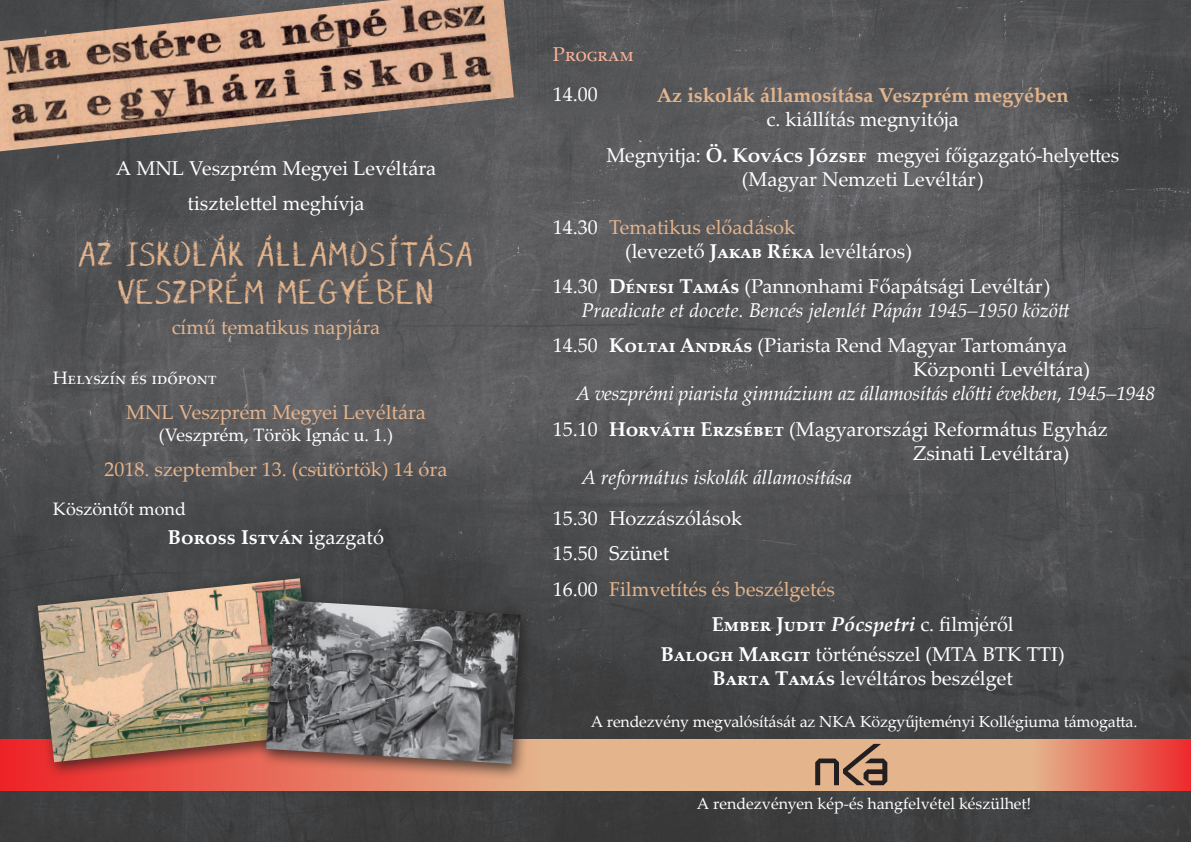
<style>
.page{position:relative;width:1191px;height:842px;background:#fff}
.page>*{position:absolute;margin:0;border:0;box-sizing:border-box;transform-origin:0 0}
.t1{font:32px/38.4px "DJB Chalk It Up";letter-spacing:.05em;color:#e4b48c;text-align:center}
.t2{font:20px/24px "Palatino Linotype";color:#fff;text-align:center}
.t3{font:italic 20px/24px "Palatino Linotype";color:#fff}
.t4{font:20px "Palatino Linotype";color:#e4b48c}
.t5{font:700 20px "Palatino Linotype";color:#e4b48c}
.t6{font:700 20px "Palatino Linotype";color:#fff}
.t7{font:20px "Palatino Linotype";color:#f9b49a}
.t8{font:18px "Palatino Linotype";color:#fff}
.t9{font:16px "Palatino Linotype";letter-spacing:-.01em;color:#fff}
.s1{font-weight:400}
.s2{font-weight:700}
.s3{color:#e4b48c}
.s4{font-style:normal}
.s5{font-weight:700;font-style:normal}
.s6{color:#fff}
.s7{font-weight:700;font-style:italic}
</style>
<div class="page">
<img style="left:0;top:0;width:1191px;height:842px">
<svg style="left:0;top:739px;width:603px;height:51px"></svg>
<img style="left:0;top:0;width:514px;height:151px">
<svg style="left:603px;top:739px;width:588px;height:51px;fill:#e4b48c"></svg>
<svg style="left:815px;top:744px;width:72px;height:41px"></svg>
<div style="left:29px;top:572px;width:301px;height:206px;background:#231f20;opacity:.75"></div>
<img style="left:38px;top:578px;width:278px;height:184px">
<div style="left:257px;top:593px;width:278px;height:188px;background:#231f20;opacity:.75"></div>
<img style="left:266px;top:600px;width:254px;height:164px">
<p class="t2" style="left:116px;top:149px;width:322px;line-height:35.4px">A MNL Veszprém Megyei Levéltára tisztelettel meghívja</p>
<h1 class="t1" style="left:78px;top:235px;width:395px">AZ ISKOLÁK ÁLLAMOSÍTÁSA<br>VESZPRÉM MEGYÉBEN</h1>
<p class="t4" style="left:172px;top:313px;width:210px">című tematikus napjára</p>
<p class="t8" style="left:53px;top:365px;width:165px">Helyszín és időpont</p>
<p class="t4" style="left:126px;top:398px;width:301px">MNL Veszprém Megyei Levéltára</p>
<p class="t8" style="left:159px;top:422px;width:236px">(Veszprém, Török Ignác u. 1.)</p>
<p class="t4" style="left:104px;top:455px;width:344px">2018. szeptember 13. (csütörtök) 14 óra</p>
<p class="t8" style="left:53px;top:496px;width:135px">Köszöntőt mond</p>
<p class="t6" style="left:168px;top:523px;width:218px">Boross István <span class="s1">igazgató</span></p>
<p class="t7" style="left:553px;top:40px;width:83px">Program</p>
<p class="t2" style="left:553px;top:82px;width:46px">14.00</p>
<p class="t5" style="left:657px;top:81px;width:413px">Az iskolák államosítása Veszprém megyében</p>
<p class="t2" style="left:606px;top:101px;width:514px;line-height:35.4px">c. kiállítás megnyitója<br>Megnyitja: <span class="s2">Ö. Kovács József</span> megyei főigazgató-helyettes</p>
<p class="t2" style="left:742px;top:166px;width:243px">(Magyar Nemzeti Levéltár)</p>
<p class="t2" style="left:625px;top:214px;width:288px;text-align:left;text-indent:-72px">14.30 <span class="s3">Tematikus előadások<br></span>(levezető <span class="s2">Jakab Réka</span> levéltáros)</p>
<p class="t3" style="left:581px;top:273px;width:490px;text-indent:-28px"><span class="s4">14.30</span> <span class="s5">Dénesi Tamás</span> <span class="s4">(Pannonhami Főapátsági Levéltár)<br></span>Praedicate et docete. Bencés jelenlét Pápán 1945–1950 között</p>
<p class="t2" style="left:913px;top:333px;width:178px;text-align:left;text-indent:-360px">14.50 <span class="s2">Koltai András</span> (Piarista Rend Magyar Tartománya<br>Központi Levéltára)</p>
<p class="t3" style="left:553px;top:375px;width:604px;line-height:35.4px;text-indent:23px">A veszprémi piarista gimnázium az államosítás előtti években, 1945–1948<br><span class="s4">15.10</span> <span class="s5">Horváth Erzsébet</span> <span class="s4">(Magyarországi Református Egyház</span></p>
<p class="t2" style="left:913px;top:440px;width:158px">Zsinati Levéltára)</p>
<p class="t3" style="left:581px;top:464px;width:272px">A református iskolák államosítása</p>
<p class="t2" style="left:553px;top:505px;width:191px">15.30 Hozzászólások</p>
<p class="t2" style="left:553px;top:541px;width:118px">15.50 Szünet</p>
<p class="t4" style="left:553px;top:574px;width:283px"><span class="s6">16.00</span> Filmvetítés és beszélgetés</p>
<p class="t2" style="left:712px;top:611px;width:303px"><span class="s2">Ember Judit</span> <span class="s7">Pócspetri</span> c. filmjéről</p>
<p class="t2" style="left:661px;top:641px;width:405px"><span class="s2">Balogh Margit</span> történésszel (MTA BTK TTI)<br><span class="s2">Barta Tamás</span> levéltáros beszélget</p>
<p class="t9" style="left:591px;top:710px;width:548px">A rendezvény megvalósítását az NKA Közgyűjteményi Kollégiuma támogatta.</p>
<p class="t9" style="left:696px;top:792px;width:336px">A rendezvényen kép-és hangfelvétel készülhet!</p>
</div>
